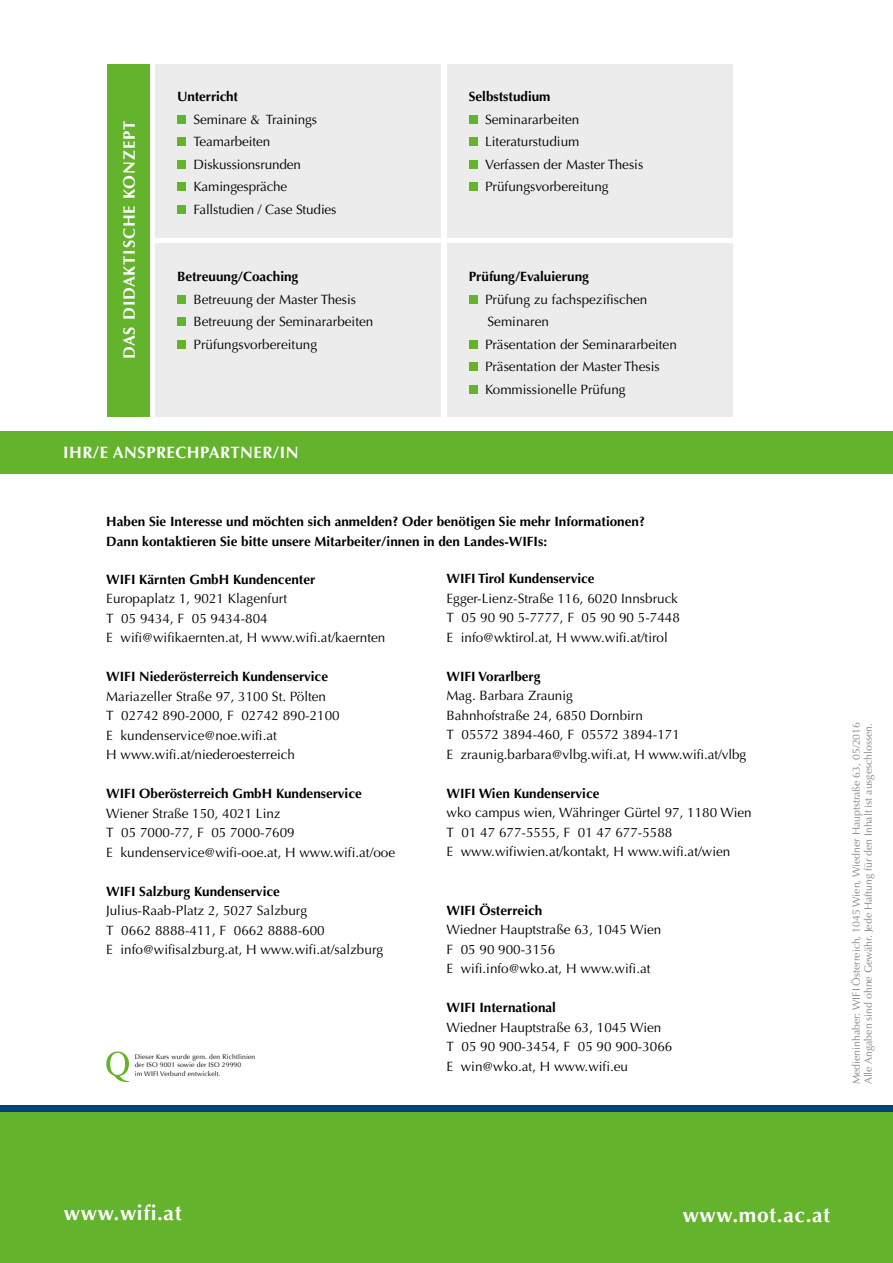
<style>
.page{position:relative;width:893px;height:1263px;background:#fff}
.page>*{position:absolute;margin:0;border:0;box-sizing:border-box;transform-origin:0 0}
.t1{font:700 21px "Optima LT Std";letter-spacing:.03em;color:#fff}
.t2{font:700 16.5px "Optima LT Std";letter-spacing:.03em;color:#fff}
.t3{font:700 16.5px "Optima LT Std";letter-spacing:.05em;color:#fff}
.t4{font:13.5px/19.5px "Optima LT Std";color:#000}
.t5{font:700 13.5px/19.5px "Optima LT Std";color:#000}
.t6{font:10.5px/12px "Optima LT Std";color:#878786}
.t7{font:6.75px/8.2px "Optima";letter-spacing:.02em;color:#000}
</style>
<div class="page">
<div style="left:0;top:1108px;width:893px;height:155px;background:#64b32c"></div>
<div style="left:0;top:1105px;width:893px;height:6px;background:#00437c"></div>
<div style="left:0;top:431px;width:893px;height:43px;background:#64b32c"></div>
<div style="left:107px;top:64px;width:43px;height:353px;background:#64b32c"></div>
<div style="left:447px;top:64px;width:285px;height:173px;background:#ececed"></div>
<div style="left:469px;top:115px;width:9px;height:9px;background:#64b32c"></div>
<div style="left:469px;top:137px;width:9px;height:9px;background:#64b32c"></div>
<div style="left:469px;top:160px;width:9px;height:9px;background:#64b32c"></div>
<div style="left:469px;top:182px;width:9px;height:9px;background:#64b32c"></div>
<div style="left:156px;top:64px;width:285px;height:173px;background:#ececed"></div>
<div style="left:177px;top:115px;width:9px;height:9px;background:#64b32c"></div>
<div style="left:177px;top:137px;width:9px;height:9px;background:#64b32c"></div>
<div style="left:177px;top:160px;width:9px;height:9px;background:#64b32c"></div>
<div style="left:177px;top:182px;width:9px;height:9px;background:#64b32c"></div>
<div style="left:177px;top:205px;width:9px;height:9px;background:#64b32c"></div>
<div style="left:447px;top:244px;width:285px;height:173px;background:#ececed"></div>
<div style="left:469px;top:295px;width:9px;height:9px;background:#64b32c"></div>
<div style="left:469px;top:340px;width:9px;height:9px;background:#64b32c"></div>
<div style="left:469px;top:362px;width:9px;height:9px;background:#64b32c"></div>
<div style="left:469px;top:385px;width:9px;height:9px;background:#64b32c"></div>
<div style="left:156px;top:244px;width:285px;height:173px;background:#ececed"></div>
<div style="left:177px;top:295px;width:9px;height:9px;background:#64b32c"></div>
<div style="left:177px;top:317px;width:9px;height:9px;background:#64b32c"></div>
<div style="left:177px;top:340px;width:9px;height:9px;background:#64b32c"></div>
<svg style="left:106px;top:1051px;width:23px;height:31px"></svg>
<p class="t3" style="left:119px;top:359px;width:240px;rotate:-90deg">DAS DIDAKTISCHE KONZEPT</p>
<p class="t5" style="left:177px;top:87px;width:62px">Unterricht</p>
<p class="t4" style="left:194px;top:108px;width:144px;line-height:22.5px">Seminare &amp; Trainings<br>Teamarbeiten<br>Diskussionsrunden<br>Kamingespräche<br>Fallstudien / Case Studies</p>
<p class="t5" style="left:177px;top:267px;width:123px">Betreuung/Coaching</p>
<p class="t4" style="left:194px;top:288px;width:181px;line-height:22.5px">Betreuung der Master Thesis<br>Betreuung der Seminararbeiten<br>Prüfungsvorbereitung</p>
<p class="t2" style="left:63px;top:443px;width:237px">IHR/E ANSPRECHPARTNER/IN</p>
<p class="t5" style="left:469px;top:87px;width:83px">Selbststudium</p>
<p class="t4" style="left:485px;top:108px;width:160px;line-height:22.5px">Seminararbeiten<br>Literaturstudium<br>Verfassen der Master Thesis<br>Prüfungsvorbereitung</p>
<p class="t5" style="left:469px;top:267px;width:122px">Prüfung/Evaluierung</p>
<p class="t4" style="left:485px;top:288px;width:193px;line-height:22.5px">Prüfung zu fachspezifischen<br>Seminaren<br>Präsentation der Seminararbeiten<br>Präsentation der Master Thesis<br>Kommissionelle Prüfung</p>
<p class="t5" style="left:106px;top:512px;width:540px">Haben Sie Interesse und möchten sich anmelden? Oder benötigen Sie mehr Informationen?<br>Dann kontaktieren Sie bitte unsere Mitarbeiter/innen in den Landes-WIFIs:</p>
<p class="t5" style="left:106px;top:569px;width:211px">WIFI Kärnten GmbH Kundencenter</p>
<p class="t4" style="left:106px;top:589px;width:281px">Europaplatz 1, 9021 Klagenfurt<br>T 05 9434, F 05 9434-804<br>E wifi@wifikaernten.at, H www.wifi.at/kaernten</p>
<p class="t5" style="left:106px;top:667px;width:223px">WIFI Niederösterreich Kundenservice</p>
<p class="t4" style="left:106px;top:686px;width:235px">Mariazeller Straße 97, 3100 St. Pölten<br>T 02742 890-2000, F 02742 890-2100<br>E kundenservice@noe.wifi.at<br>H www.wifi.at/niederoesterreich</p>
<p class="t5" style="left:106px;top:784px;width:257px">WIFI Oberösterreich GmbH Kundenservice</p>
<p class="t4" style="left:106px;top:803px;width:290px">Wiener Straße 150, 4021 Linz<br>T 05 7000-77, F 05 7000-7609<br>E kundenservice@wifi-ooe.at, H www.wifi.at/ooe</p>
<p class="t5" style="left:106px;top:881px;width:175px">WIFI Salzburg Kundenservice</p>
<p class="t4" style="left:106px;top:901px;width:278px">Julius-Raab-Platz 2, 5027 Salzburg<br>T 0662 8888-411, F 0662 8888-600<br>E info@wifisalzburg.at, H www.wifi.at/salzburg</p>
<p class="t5" style="left:446px;top:569px;width:150px">WIFI Tirol Kundenservice</p>
<p class="t4" style="left:446px;top:589px;width:235px">Egger-Lienz-Straße 116, 6020 Innsbruck<br>T 05 90 90 5-7777, F 05 90 90 5-7448<br>E info@wktirol.at, H www.wifi.at/tirol</p>
<p class="t5" style="left:446px;top:667px;width:96px">WIFI Vorarlberg</p>
<p class="t4" style="left:446px;top:686px;width:301px">Mag. Barbara Zraunig<br>Bahnhofstraße 24, 6850 Dornbirn<br>T 05572 3894-460, F 05572 3894-171<br>E zraunig.barbara@vlbg.wifi.at, H www.wifi.at/vlbg</p>
<p class="t5" style="left:446px;top:784px;width:155px">WIFI Wien Kundenservice</p>
<p class="t4" style="left:446px;top:803px;width:307px">wko campus wien, Währinger Gürtel 97, 1180 Wien<br>T 01 47 677-5555, F 01 47 677-5588<br>E www.wifiwien.at/kontakt, H www.wifi.at/wien</p>
<p class="t5" style="left:446px;top:901px;width:97px">WIFI Österreich</p>
<p class="t4" style="left:446px;top:920px;width:216px">Wiedner Hauptstraße 63, 1045 Wien<br>F 05 90 900-3156<br>E wifi.info@wko.at, H www.wifi.at</p>
<p class="t5" style="left:446px;top:998px;width:111px">WIFI International</p>
<p class="t4" style="left:446px;top:1018px;width:227px">Wiedner Hauptstraße 63, 1045 Wien<br>T 05 90 900-3454, F 05 90 900-3066<br>E win@wko.at, H www.wifi.eu</p>
<p class="t7" style="left:135px;top:1053px;width:122px">Dieser Kurs wurde gem. den Richtlinien der ISO 9001 sowie der ISO 29990<br>im WIFI Verbund entwickelt.</p>
<p class="t6" style="left:850px;top:1084px;width:364px;rotate:-90deg">Medieninhaber: WIFI Österreich, 1045 Wien, Wiedner Hauptstraße 63, 05/2016<br>Alle Angaben sind ohne Gewähr. Jede Haftung für den Inhalt ist ausgeschlossen.</p>
<h1 class="t1" style="left:64px;top:1201px;width:119px">www.wifi.at</h1>
<h1 class="t1" style="left:683px;top:1202px;width:149px">www.mot.ac.at</h1>
</div>
